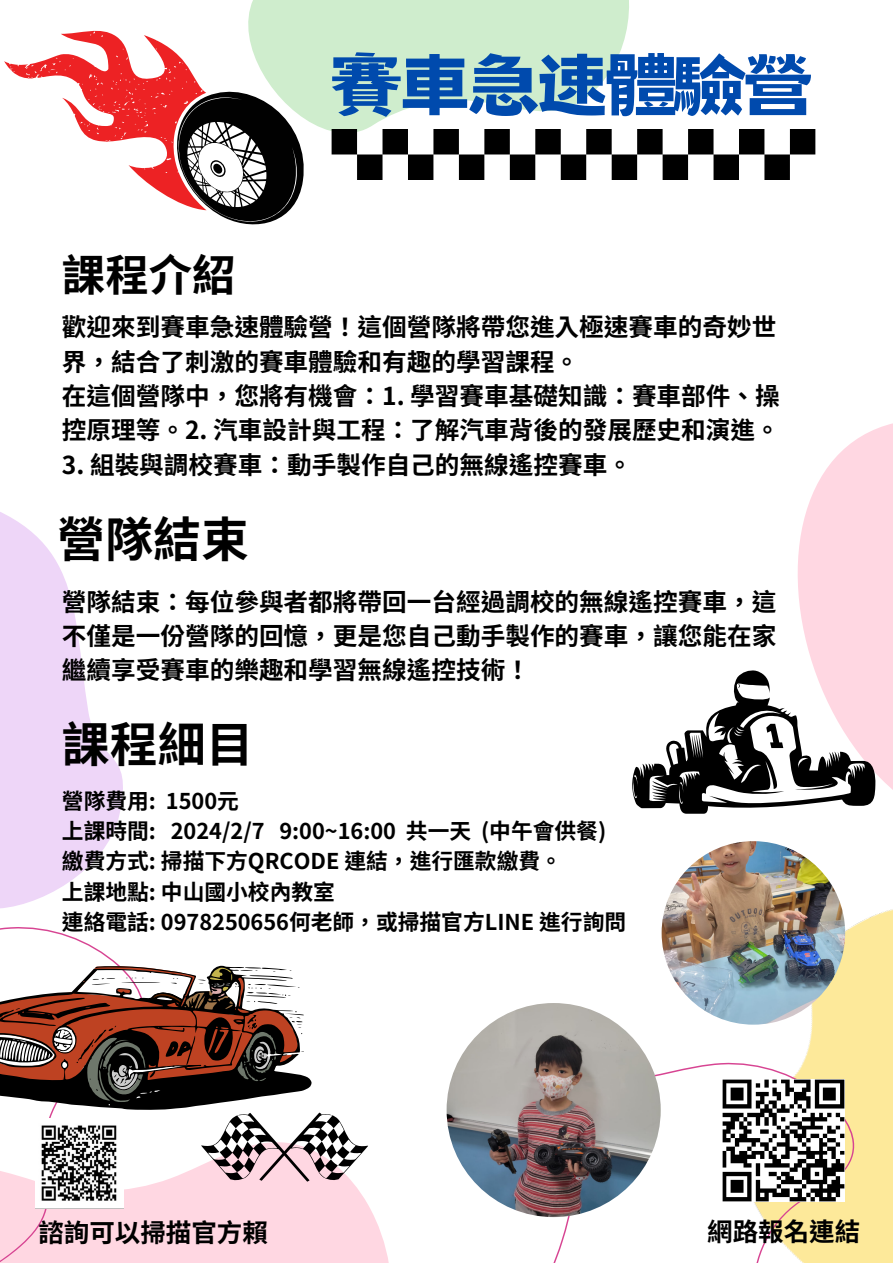
<style>
.page{position:relative;width:893px;height:1263px;background:#fff}
.page>*{position:absolute;margin:0;border:0;box-sizing:border-box;transform-origin:0 0}
.t1{font:74.93px "Canva Sweet Heart";letter-spacing:-.06em;color:#004aad}
.t2{font:700 47.92px "Noto Sans TC";color:#000}
.t3{font:700 43.42px "Noto Sans TC";color:#000}
.t4{font:700 25.5px "Noto Sans TC";color:#000}
.t5{font:700 24.6px/34.3px "Noto Sans TC";color:#000}
.t6{font:700 21.75px "Noto Sans TC";color:#000}
</style>
<div class="page">
<svg style="left:149px;top:965px;width:240px;height:298px;fill:#ffd7e2"></svg>
<img style="left:774px;top:871px;width:119px;height:392px">
<svg style="left:0;top:512px;width:123px;height:397px;fill:#eed6f8"></svg>
<svg style="left:248px;top:0;width:381px;height:155px;fill:#cfedcd"></svg>
<svg style="left:502px;top:1061px;width:357px;height:202px"></svg>
<svg style="left:0;top:927px;width:149px;height:336px;fill:#ffd7e2"></svg>
<svg style="left:4px;top:25px;width:307px;height:200px"></svg>
<svg style="left:632px;top:423px;width:261px;height:391px"></svg>
<img style="left:332px;top:129px;width:483px;height:51px">
<img style="left:723px;top:1079px;width:122px;height:123px">
<img style="left:446px;top:1003px;width:214px;height:214px;border-radius:50%">
<img style="left:661px;top:841px;width:184px;height:184px;border-radius:50%">
<svg style="left:0;top:966px;width:374px;height:242px"></svg>
<p class="t3" style="left:62px;top:241px;width:175px">課程介紹</p>
<p class="t1" style="left:330px;top:35px;width:486px">賽車急速體驗營</p>
<p class="t5" style="left:62px;top:308px;width:716px">歡迎來到賽車急速體驗營！這個營隊將帶您進入極速賽車的奇妙世界，結合了刺激的賽車體驗和有趣的學習課程。</p>
<p class="t5" style="left:62px;top:377px;width:719px">在這個營隊中，您將有機會：1. 學習賽車基礎知識：賽車部件、操控原理等。2. 汽車設計與工程：了解汽車背後的發展歷史和演進。</p>
<p class="t5" style="left:62px;top:446px;width:571px">3. 組裝與調校賽車：動手製作自己的無線遙控賽車。</p>
<p class="t2" style="left:57px;top:501px;width:193px">營隊結束</p>
<p class="t5" style="left:62px;top:583px;width:716px;text-align:justify">營隊結束：每位參與者都將帶回一台經過調校的無線遙控賽車，這不僅是一份營隊的回憶，更是您自己動手製作的賽車，讓您能在家繼續享受賽車的樂趣和學習無線遙控技術！</p>
<p class="t2" style="left:62px;top:707px;width:179px">課程細目</p>
<p class="t6" style="left:62px;top:783px;width:178px">營隊費用: 1500元</p>
<p class="t6" style="left:62px;top:814px;width:546px">上課時間: 2024/2/7 9:00~16:00 共一天 (中午會供餐)</p>
<p class="t6" style="left:62px;top:844px;width:501px">繳費方式: 掃描下方QRCODE 連結，進行匯款繳費。</p>
<p class="t6" style="left:62px;top:874px;width:274px">上課地點: 中山國小校內教室</p>
<p class="t6" style="left:62px;top:905px;width:566px">連絡電話: 0978250656何老師，或掃描官方LINE 進行詢問</p>
<p class="t4" style="left:38px;top:1212px;width:231px">諮詢可以掃描官方賴</p>
<p class="t4" style="left:707px;top:1211px;width:154px">網路報名連結</p>
</div>
